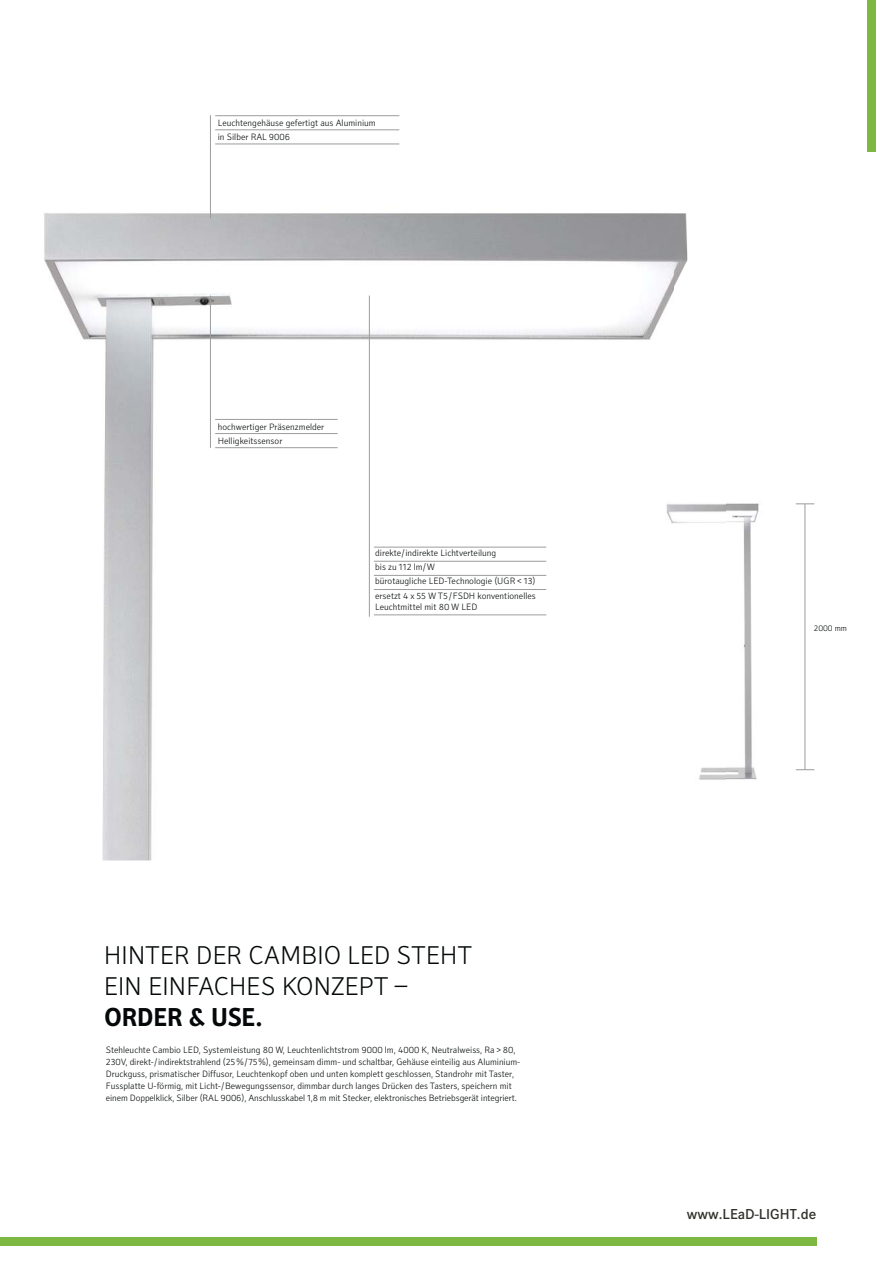
<style>
.page{position:relative;width:893px;height:1263px;background:#fff}
.page>*{position:absolute;margin:0;border:0;box-sizing:border-box;transform-origin:0 0}
.t1{font:300 26.25px/30.9px "Secca";letter-spacing:-.015em;color:#040809}
.t2{font:700 26.25px "Secca";letter-spacing:-.01em;color:#040809}
.t3{font:600 15px "Corporate S";color:#32312d}
.t4{font:300 9.3px/14.1px "Secca";color:#040809}
.t5{font:300 8.4px "Secca";color:#040809}
</style>
<div class="page">
<div style="left:0;top:1237px;width:816px;height:9px;background:#7db842"></div>
<div style="left:867px;top:0;width:9px;height:152px;background:#7db842"></div>
<img style="left:44px;top:213px;width:631px;height:647px">
<img style="left:675px;top:213px;width:13px;height:72px">
<svg style="left:44px;top:830px;width:7px;height:5px"></svg>
<hr style="left:210px;top:296px;width:1px;height:152px;background:#9c9c9c">
<hr style="left:369px;top:296px;width:1px;height:321px;background:#9c9c9c">
<hr style="left:210px;top:115px;width:1px;height:103px;background:#9c9c9c">
<hr style="left:805px;top:504px;width:1px;height:266px;background:#9c9c9c">
<svg style="left:796px;top:504px;width:18px;height:1px"></svg>
<svg style="left:796px;top:769px;width:18px;height:1px"></svg>
<img style="left:642px;top:491px;width:117px;height:304px">
<hr style="left:215px;top:419px;width:123px;height:1px;background:#9c9c9c">
<hr style="left:215px;top:433px;width:123px;height:1px;background:#9c9c9c">
<hr style="left:215px;top:447px;width:123px;height:1px;background:#9c9c9c">
<hr style="left:215px;top:115px;width:184px;height:1px;background:#9c9c9c">
<hr style="left:215px;top:130px;width:184px;height:1px;background:#9c9c9c">
<hr style="left:215px;top:144px;width:184px;height:1px;background:#9c9c9c">
<hr style="left:374px;top:547px;width:172px;height:1px;background:#9c9c9c">
<hr style="left:374px;top:561px;width:172px;height:1px;background:#9c9c9c">
<hr style="left:374px;top:575px;width:172px;height:1px;background:#9c9c9c">
<hr style="left:374px;top:589px;width:172px;height:1px;background:#9c9c9c">
<hr style="left:374px;top:615px;width:172px;height:1px;background:#9c9c9c">
<p class="t4" style="left:218px;top:117px;width:159px">Leuchtengehäuse gefertigt aus Aluminium in Silber RAL 9006</p>
<p class="t4" style="left:218px;top:420px;width:108px">hochwertiger Präsenzmelder<br>Helligkeitssensor</p>
<p class="t4" style="left:375px;top:547px;width:162px">direkte/indirekte Lichtverteilung<br>bis zu 112 lm/W<br>bürotaugliche LED-Technologie (UGR &lt; 13) ersetzt 4 x 55 W T5/FSDH konventionelles</p>
<p class="t4" style="left:375px;top:600px;width:104px">Leuchtmittel mit 80 W LED</p>
<h1 class="t1" style="left:104px;top:941px;width:370px">HINTER DER CAMBIO LED STEHT<br>EIN EINFACHES KONZEPT –</h1>
<h1 class="t2" style="left:105px;top:1001px;width:159px">ORDER &amp; USE.</h1>
<p class="t4" style="left:106px;top:1044px;width:416px;line-height:12.1px">Stehleuchte Cambio LED, Systemleistung 80 W, Leuchtenlichtstrom 9000 lm, 4000 K, Neutralweiss, Ra &gt; 80, 230V, direkt-/indirektstrahlend (25 %/75 %), gemeinsam dimm- und schaltbar, Gehäuse einteilig aus Aluminium-Druckguss, prismatischer Diffusor, Leuchtenkopf oben und unten komplett geschlossen, Standrohr mit Taster, Fussplatte U-förmig, mit Licht-/Bewegungssensor, dimmbar durch langes Drücken des Tasters, speichern mit einem Doppelklick, Silber (RAL 9006), Anschlusskabel 1,8 m mit Stecker, elektronisches Betriebsgerät integriert.</p>
<p class="t5" style="left:814px;top:625px;width:35px">2000 mm</p>
<h2 class="t3" style="left:687px;top:1208px;width:131px">www.LEaD-LIGHT.de</h2>
</div>
